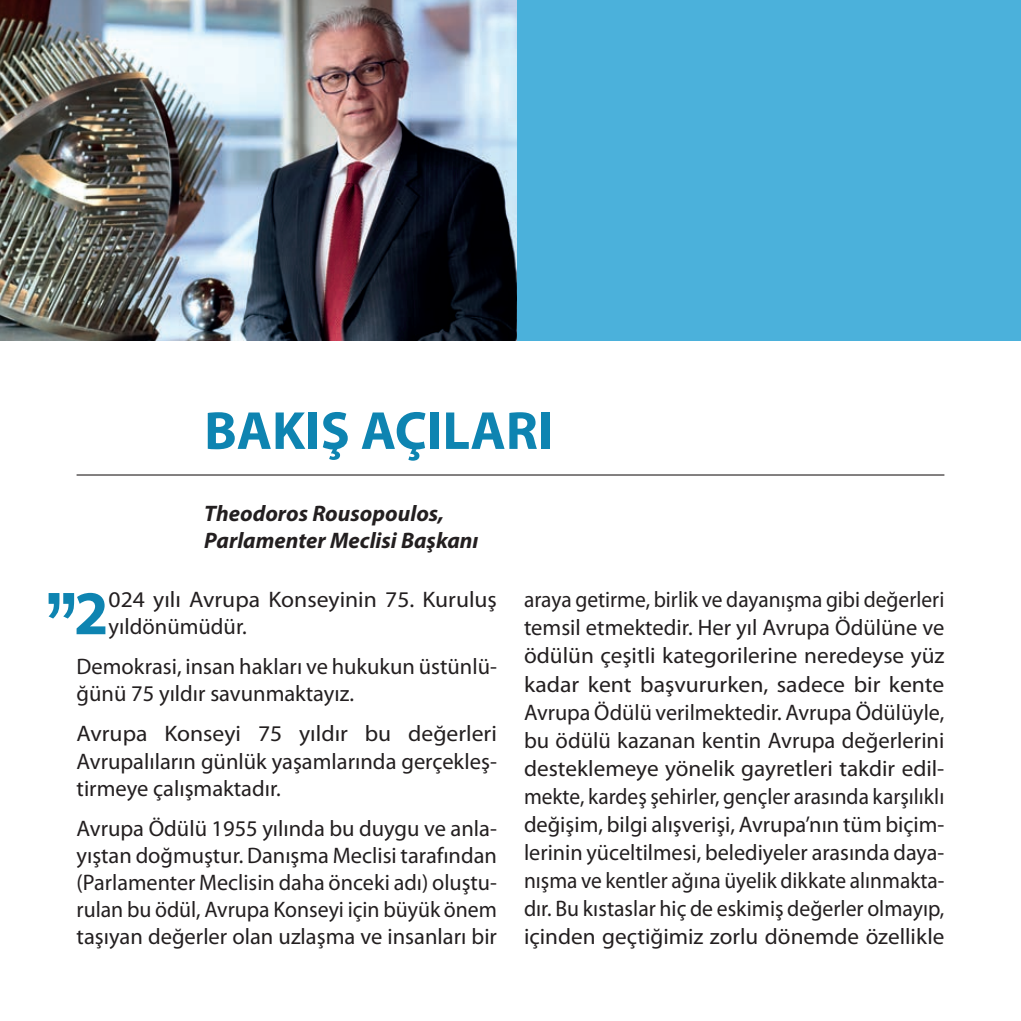
<style>
.page{position:relative;width:1021px;height:1021px;background:#fff}
.page>*{position:absolute;margin:0;border:0;box-sizing:border-box;transform-origin:0 0}
.t1{font:700 62.55px "Myriad Pro";color:#0e84b1}
.t2{font:700 54px "Myriad Pro";color:#0e84b1}
.t3{font:22.5px/28.1px "Myriad Pro";color:#231f20;text-align:justify;scale:.95 1}
.t4{font:22.5px/27px "Myriad Pro";color:#231f20}
.t5{font:22.5px/27px "Myriad Pro";color:#231f20;scale:1.05 1}
.t6{font:italic 700 22.5px/27px "Myriad Pro";color:#231f20}
</style>
<div class="page">
<hr style="left:77px;top:474px;width:867px;height:1px;background:#231f20">
<svg style="left:49px;top:593px;width:25px;height:25px"></svg>
<div style="left:510px;top:0;width:510px;height:340px;background:#4bb1db"></div>
<hr style="left:1020px;top:0;width:1px;height:340px;background:#1083b0">
<img style="left:0;top:0;width:517px;height:340px">
<h2 class="t2" style="left:204px;top:395px;width:350px">BAKIŞ AÇILARI</h2>
<p class="t6" style="left:204px;top:499px;width:276px">Theodoros Rousopoulos,<br>Parlamenter Meclisi Başkanı</p>
<h1 class="t1" style="left:74px;top:572px;width:36px">2</h1>
<p class="t5" style="left:109px;top:586px;width:371px">024 yılı Avrupa Konseyinin 75. Kuruluş yıldönümüdür.</p>
<p class="t4" style="left:77px;top:653px;width:422px">Demokrasi, insan hakları ve hukukun üstünlü&shy;ğünü 75 yıldır savunmaktayız.</p>
<p class="t5" style="left:77px;top:720px;width:402px;text-align:justify">Avrupa Konseyi 75 yıldır bu değerleri Avrupalıların günlük yaşamlarında gerçekleş&shy;tirmeye çalışmaktadır.</p>
<p class="t4" style="left:77px;top:814px;width:422px;text-align:justify">Avrupa Ödülü 1955 yılında bu duygu ve anla&shy;yıştan doğmuştur. Danışma Meclisi tarafından (Parlamenter Meclisin daha önceki adı) oluştu&shy;rulan bu ödül, Avrupa Konseyi için büyük önem taşıyan değerler olan uzlaşma ve insanları bir</p>
<p class="t3" style="left:524px;top:585px;width:444px">araya getirme, birlik ve dayanışma gibi değerleri temsil etmektedir. Her yıl Avrupa Ödülüne ve ödülün çeşitli kategorilerine neredeyse yüz kadar kent başvururken, sadece bir kente Avrupa Ödülü verilmektedir. Avrupa Ödülüyle, bu ödülü kazanan kentin Avrupa değerlerini desteklemeye yönelik gayretleri takdir edil&shy;mekte, kardeş şehirler, gençler arasında karşılıklı değişim, bilgi alışverişi, Avrupa’nın tüm biçim&shy;lerinin yüceltilmesi, belediyeler arasında daya&shy;nışma ve kentler ağına üyelik dikkate alınmakta&shy;dır. Bu kıstaslar hiç de eskimiş değerler olmayıp, içinden geçtiğimiz zorlu dönemde özellikle</p>
</div>
